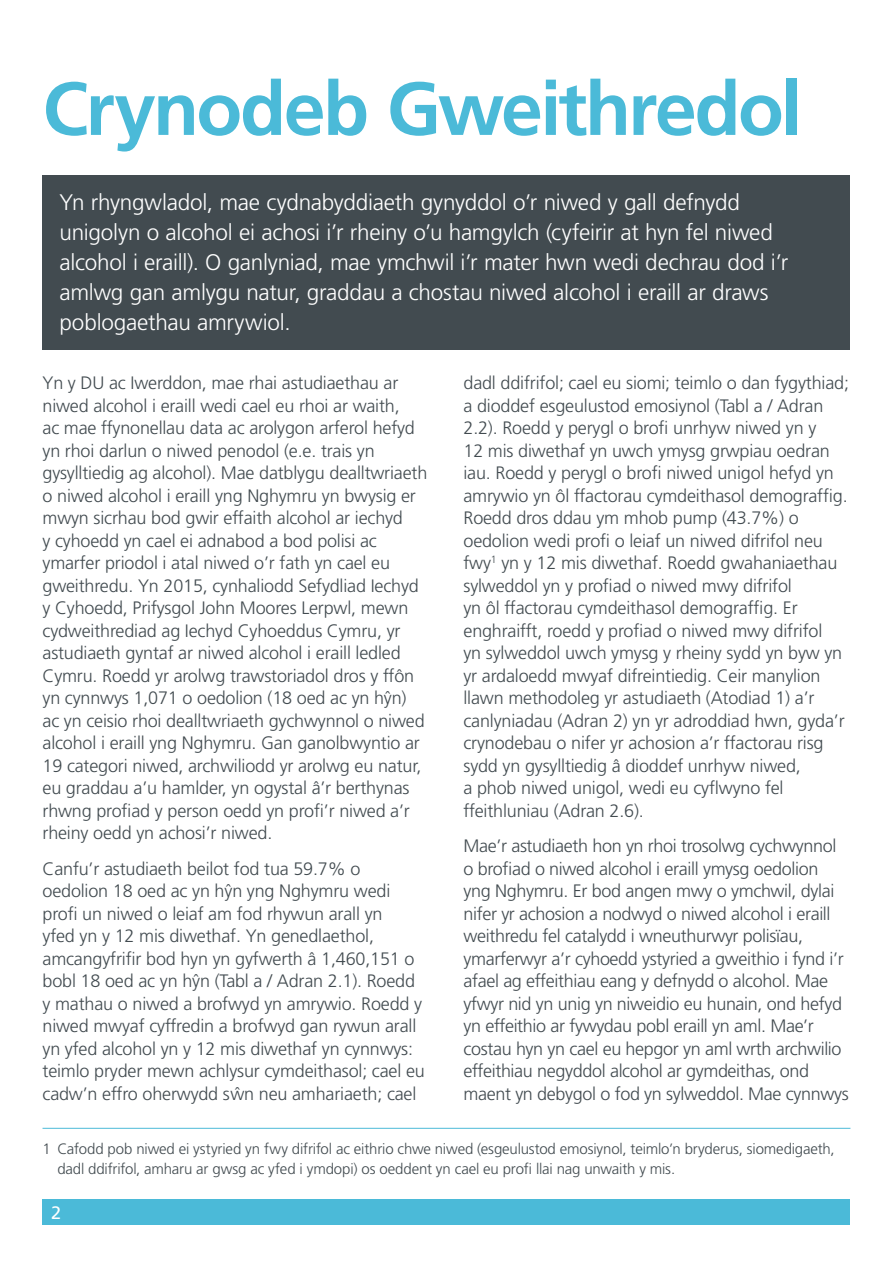
<style>
.page{position:relative;width:893px;height:1263px;background:#fff}
.page>*{position:absolute;margin:0;border:0;box-sizing:border-box;transform-origin:0 0}
.t1{font:700 75px "Frutiger";letter-spacing:-.035em;color:#4bbad8}
.t2{font:300 22.5px/30px "Frutiger";letter-spacing:-.015em;color:#fff}
.t3{font:300 18px/22.5px "Frutiger";letter-spacing:-.01em;color:#424b50}
.t4{font:18px "Frutiger";color:#fff}
.t5{font:300 15px/19.5px "Frutiger";letter-spacing:-.01em;color:#424b50}
</style>
<div class="page">
<div style="left:43px;top:1199px;width:807px;height:26px;background:#4bbad8"></div>
<div style="left:43px;top:175px;width:807px;height:175px;background:#424b50"></div>
<hr style="left:43px;top:1128px;width:807px;height:1px;background:#4bbad8">
<h1 class="t1" style="left:43px;top:65px;width:761px">Crynodeb Gweithredol</h1>
<p class="t2" style="left:60px;top:187px;width:730px">Yn rhyngwladol, mae cydnabyddiaeth gynyddol o’r niwed y gall defnydd unigolyn o alcohol ei achosi i’r rheiny o’u hamgylch (cyfeirir at hyn fel niwed alcohol i eraill). O ganlyniad, mae ymchwil i’r mater hwn wedi dechrau dod i’r amlwg gan amlygu natur, graddau a chostau niwed alcohol i eraill ar draws poblogaethau amrywiol.</p>
<p class="t3" style="left:463px;top:372px;width:387px">dadl ddifrifol; cael eu siomi; teimlo o dan fygythiad; a dioddef esgeulustod emosiynol (Tabl a / Adran 2.2). Roedd y perygl o brofi unrhyw niwed yn y<br>12 mis diwethaf yn uwch ymysg grwpiau oedran iau. Roedd y perygl o brofi niwed unigol hefyd yn amrywio yn ôl ffactorau cymdeithasol demograffig.<br>Roedd dros ddau ym mhob pump (43.7%) o oedolion wedi profi o leiaf un niwed difrifol neu fwy<sup>1</sup> yn y 12 mis diwethaf. Roedd gwahaniaethau sylweddol yn y profiad o niwed mwy difrifol<br>yn ôl ffactorau cymdeithasol demograffig. Er enghraifft, roedd y profiad o niwed mwy difrifol<br>yn sylweddol uwch ymysg y rheiny sydd yn byw yn yr ardaloedd mwyaf difreintiedig. Ceir manylion llawn methodoleg yr astudiaeth (Atodiad 1) a’r canlyniadau (Adran 2) yn yr adroddiad hwn, gyda’r crynodebau o nifer yr achosion a’r ffactorau risg sydd yn gysylltiedig â dioddef unrhyw niwed,<br>a phob niwed unigol, wedi eu cyflwyno fel ffeithluniau (Adran 2.6).</p>
<p class="t3" style="left:463px;top:834px;width:387px">Mae’r astudiaeth hon yn rhoi trosolwg cychwynnol o brofiad o niwed alcohol i eraill ymysg oedolion yng Nghymru. Er bod angen mwy o ymchwil, dylai nifer yr achosion a nodwyd o niwed alcohol i eraill weithredu fel catalydd i wneuthurwyr polisïau, ymarferwyr a’r cyhoedd ystyried a gweithio i fynd i’r afael ag effeithiau eang y defnydd o alcohol. Mae yfwyr nid yn unig yn niweidio eu hunain, ond hefyd yn effeithio ar fywydau pobl eraill yn aml. Mae’r costau hyn yn cael eu hepgor yn aml wrth archwilio effeithiau negyddol alcohol ar gymdeithas, ond maent yn debygol o fod yn sylweddol. Mae cynnwys</p>
<p class="t5" style="left:57px;top:1139px;width:779px;text-indent:-15px">1 Cafodd pob niwed ei ystyried yn fwy difrifol ac eithrio chwe niwed (esgeulustod emosiynol, teimlo’n bryderus, siomedigaeth, dadl ddifrifol, amharu ar gwsg ac yfed i ymdopi) os oeddent yn cael eu profi llai nag unwaith y mis.</p>
<p class="t3" style="left:43px;top:372px;width:386px">Yn y DU ac Iwerddon, mae rhai astudiaethau ar niwed alcohol i eraill wedi cael eu rhoi ar waith,<br>ac mae ffynonellau data ac arolygon arferol hefyd yn rhoi darlun o niwed penodol (e.e. trais yn gysylltiedig ag alcohol). Mae datblygu dealltwriaeth o niwed alcohol i eraill yng Nghymru yn bwysig er mwyn sicrhau bod gwir effaith alcohol ar iechyd<br>y cyhoedd yn cael ei adnabod a bod polisi ac ymarfer priodol i atal niwed o’r fath yn cael eu gweithredu. Yn 2015, cynhaliodd Sefydliad Iechyd y Cyhoedd, Prifysgol John Moores Lerpwl, mewn cydweithrediad ag Iechyd Cyhoeddus Cymru, yr astudiaeth gyntaf ar niwed alcohol i eraill ledled Cymru. Roedd yr arolwg trawstoriadol dros y ffôn yn cynnwys 1,071 o oedolion (18 oed ac yn hˆyn) ac yn ceisio rhoi dealltwriaeth gychwynnol o niwed alcohol i eraill yng Nghymru. Gan ganolbwyntio ar 19 categori niwed, archwiliodd yr arolwg eu natur, eu graddau a’u hamlder, yn ogystal â’r berthynas rhwng profiad y person oedd yn profi’r niwed a’r rheiny oedd yn achosi’r niwed.</p>
<p class="t3" style="left:43px;top:857px;width:384px">Canfu’r astudiaeth beilot fod tua 59.7% o oedolion 18 oed ac yn hˆyn yng Nghymru wedi profi un niwed o leiaf am fod rhywun arall yn<br>yfed yn y 12 mis diwethaf. Yn genedlaethol, amcangyfrifir bod hyn yn gyfwerth â 1,460,151 o bobl 18 oed ac yn hˆyn (Tabl a / Adran 2.1). Roedd y mathau o niwed a brofwyd yn amrywio. Roedd y niwed mwyaf cyffredin a brofwyd gan rywun arall yn yfed alcohol yn y 12 mis diwethaf yn cynnwys: teimlo pryder mewn achlysur cymdeithasol; cael eu cadw’n effro oherwydd s ˆwn neu amhariaeth; cael</p>
<p class="t4" style="left:51px;top:1202px;width:12px">2</p>
</div>
